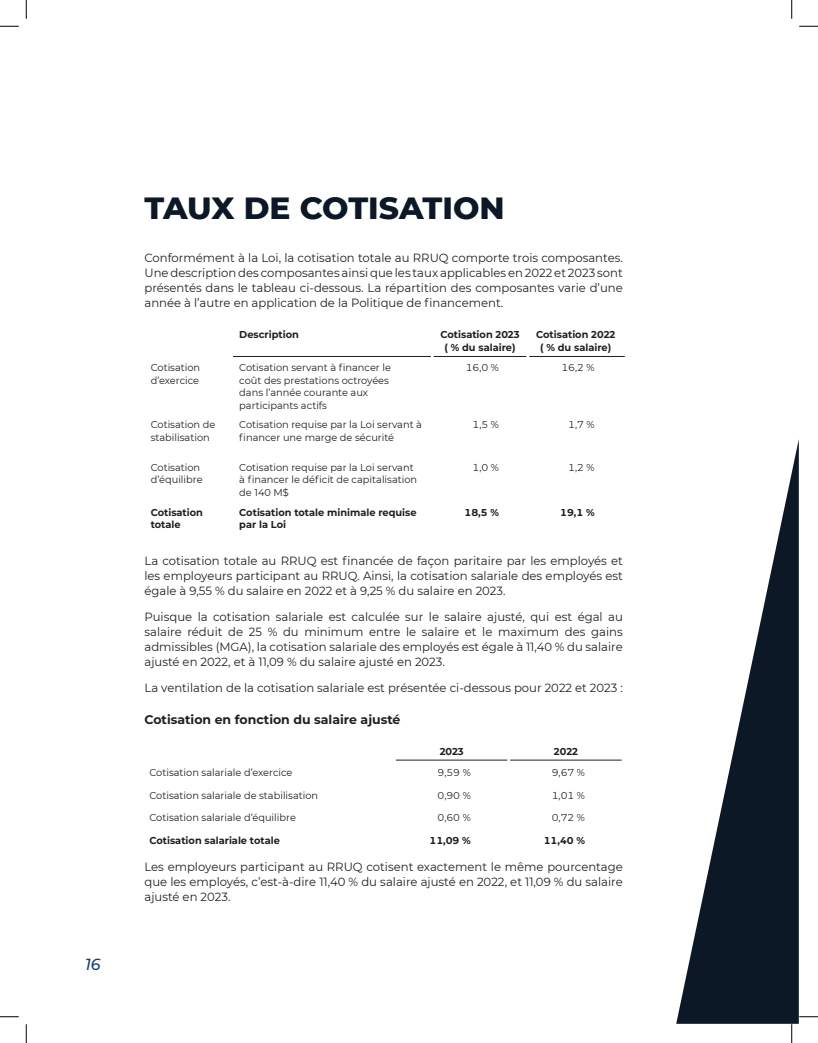
<style>
.page{position:relative;width:818px;height:1043px;background:#fff}
.page>*{position:absolute;margin:0;border:0;box-sizing:border-box;transform-origin:0 0}
.t1{font:800 31.25px "Montserrat";color:#0d1827}
.t2{font:italic 500 16px "Montserrat";color:#174076}
.t3{font:700 12.5px "Montserrat";color:#231f20}
.t4{font:11.88px/15px "Montserrat";color:#231f20;text-align:justify}
.P_chiffre{font:10px/12.5px "Montserrat";color:#231f20}
.P_chiffre-2{font:700 10px/12.5px "Montserrat";color:#231f20}
</style>
<div class="page">
<svg style="left:676px;top:443px;width:122px;height:580px"></svg>
<hr style="left:233px;top:356px;width:198px;height:1px;background:#231f20">
<hr style="left:433px;top:356px;width:93px;height:1px;background:#231f20">
<hr style="left:529px;top:356px;width:95px;height:1px;background:#231f20">
<svg style="left:396px;top:760px;width:225px;height:1px"></svg>
<hr style="left:396px;top:759px;width:111px;height:1px;background:#231f20">
<hr style="left:510px;top:759px;width:111px;height:1px;background:#231f20">
<hr style="left:507px;top:760px;width:3px;height:22px;background:#fff">
<svg style="left:0;top:25px;width:19px;height:2px"></svg>
<svg style="left:799px;top:25px;width:19px;height:2px"></svg>
<svg style="left:0;top:1016px;width:19px;height:1px"></svg>
<svg style="left:799px;top:1016px;width:19px;height:1px"></svg>
<svg style="left:25px;top:0;width:2px;height:19px"></svg>
<svg style="left:25px;top:1024px;width:2px;height:18px"></svg>
<svg style="left:791px;top:0;width:1px;height:19px"></svg>
<svg style="left:791px;top:1024px;width:1px;height:18px"></svg>
<h2 class="t2" style="left:85px;top:953px;width:17px">16</h2>
<h2 class="t1" style="left:144px;top:184px;width:362px">TAUX DE COTISATION</h2>
<p class="t4" style="left:144px;top:249px;width:480px">Conformément à la Loi, la cotisation totale au RRUQ comporte trois composantes.<br>Une description des composantes ainsi que les taux applicables en 2022 et 2023 sont présentés dans le tableau ci-dessous. La répartition des composantes varie d’une année à l’autre en application de la Politique de financement.</p>
<p class="P_chiffre-2" style="left:239px;top:327px;width:61px">Description</p>
<p class="P_chiffre-2" style="left:440px;top:327px;width:81px">Cotisation 2023</p>
<p class="P_chiffre-2" style="left:444px;top:341px;width:72px">( % du salaire)</p>
<p class="P_chiffre-2" style="left:536px;top:327px;width:81px">Cotisation 2022</p>
<p class="P_chiffre-2" style="left:540px;top:341px;width:72px">( % du salaire)</p>
<p class="P_chiffre" style="left:151px;top:361px;width:51px">Cotisation d’exercice</p>
<p class="P_chiffre" style="left:239px;top:361px;width:153px">Cotisation servant à financer le coût des prestations octroyées dans l’année courante aux participants actifs</p>
<p class="P_chiffre" style="left:465px;top:361px;width:35px">16,0 %</p>
<p class="P_chiffre" style="left:561px;top:361px;width:35px">16,2 %</p>
<p class="P_chiffre" style="left:151px;top:418px;width:66px">Cotisation de stabilisation</p>
<p class="P_chiffre" style="left:239px;top:418px;width:184px">Cotisation requise par la Loi servant à financer une marge de sécurité</p>
<p class="P_chiffre" style="left:472px;top:418px;width:28px">1,5 %</p>
<p class="P_chiffre" style="left:568px;top:418px;width:28px">1,7 %</p>
<p class="P_chiffre" style="left:151px;top:461px;width:53px">Cotisation d’équilibre</p>
<p class="P_chiffre" style="left:239px;top:461px;width:179px">Cotisation requise par la Loi servant à financer le déficit de capitalisation de 140 M$</p>
<p class="P_chiffre" style="left:472px;top:461px;width:28px">1,0 %</p>
<p class="P_chiffre" style="left:568px;top:461px;width:28px">1,2 %</p>
<p class="P_chiffre-2" style="left:151px;top:505px;width:54px">Cotisation totale</p>
<p class="P_chiffre-2" style="left:239px;top:505px;width:179px">Cotisation totale minimale requise par la Loi</p>
<p class="P_chiffre-2" style="left:464px;top:505px;width:36px">18,5 %</p>
<p class="P_chiffre-2" style="left:560px;top:505px;width:36px">19,1 %</p>
<p class="t4" style="left:144px;top:552px;width:480px">La cotisation totale au RRUQ est financée de façon paritaire par les employés et les employeurs participant au RRUQ. Ainsi, la cotisation salariale des employés est égale à 9,55 % du salaire en 2022 et à 9,25 % du salaire en 2023.</p>
<p class="t4" style="left:144px;top:609px;width:480px">Puisque la cotisation salariale est calculée sur le salaire ajusté, qui est égal au salaire réduit de 25 % du minimum entre le salaire et le maximum des gains admissibles (MGA), la cotisation salariale des employés est égale à 11,40 % du salaire ajusté en 2022, et à 11,09 % du salaire ajusté en 2023.</p>
<p class="t4" style="left:144px;top:680px;width:480px">La ventilation de la cotisation salariale est présentée ci-dessous pour 2022 et 2023 :</p>
<h5 class="t3" style="left:144px;top:711px;width:257px">Cotisation en fonction du salaire ajusté</h5>
<p class="P_chiffre-2" style="left:439px;top:745px;width:25px">2023</p>
<p class="P_chiffre-2" style="left:554px;top:745px;width:25px">2022</p>
<p class="P_chiffre" style="left:149px;top:766px;width:144px">Cotisation salariale d’exercice</p>
<p class="P_chiffre" style="left:437px;top:766px;width:35px">9,59 %</p>
<p class="P_chiffre" style="left:551px;top:766px;width:35px">9,67 %</p>
<p class="P_chiffre" style="left:149px;top:788px;width:170px">Cotisation salariale de stabilisation</p>
<p class="P_chiffre" style="left:437px;top:788px;width:35px">0,90 %</p>
<p class="P_chiffre" style="left:551px;top:788px;width:35px">1,01 %</p>
<p class="P_chiffre" style="left:149px;top:811px;width:148px">Cotisation salariale d’équilibre</p>
<p class="P_chiffre" style="left:437px;top:811px;width:35px">0,60 %</p>
<p class="P_chiffre" style="left:551px;top:811px;width:35px">0,72 %</p>
<p class="P_chiffre-2" style="left:149px;top:833px;width:132px">Cotisation salariale totale</p>
<p class="P_chiffre-2" style="left:429px;top:833px;width:43px">11,09 %</p>
<p class="P_chiffre-2" style="left:543px;top:833px;width:43px">11,40 %</p>
<p class="t4" style="left:144px;top:859px;width:480px">Les employeurs participant au RRUQ cotisent exactement le même pourcentage que les employés, c’est-à-dire 11,40 % du salaire ajusté en 2022, et 11,09 % du salaire ajusté en 2023.</p>
</div>
